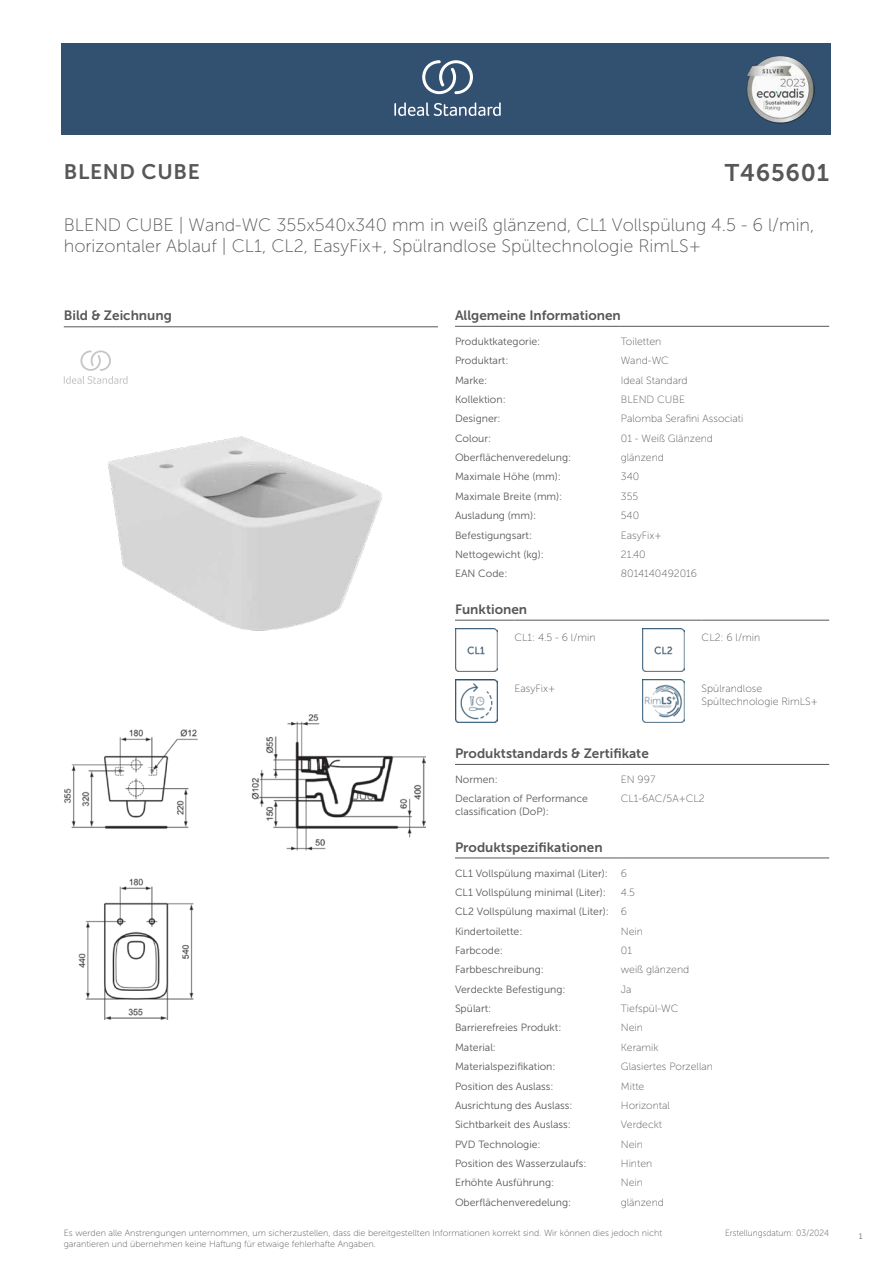
<style>
.page{position:relative;width:893px;height:1263px;background:#fff}
.page>*{position:absolute;margin:0;border:0;box-sizing:border-box;transform-origin:0 0}
.t1{font:24px "Museo Sans 700";letter-spacing:.035em;color:#575756}
.t2{font:21px "Museo Sans 700";letter-spacing:.035em;color:#575756}
.t3{font:18px/21.6px "Museo Sans 100";color:#575756}
.t4{font:13.5px "Museo Sans 700";color:#575756}
.t5{font:10.5px/19.4px "Museo Sans 300";color:#575756}
.t6{font:10.5px/12.6px "Museo Sans 100";color:#575756}
.t7{font:9px/10.8px "Museo Sans 100";color:#575756}
.t8{font:9px "Museo Sans 100";color:#575756;scale:.95 1}
.t9{font:300 9px "Calibri";color:#575756;scale:.95 1}
.s1{font-family:"Museo Sans 100"}
</style>
<div class="page">
<div style="left:62px;top:43px;width:769px;height:91px;background:#325070"></div>
<hr style="left:455px;top:326px;width:166px;height:1px;background:#575756">
<hr style="left:621px;top:326px;width:208px;height:1px;background:#575756">
<hr style="left:455px;top:620px;width:59px;height:1px;background:#575756">
<hr style="left:514px;top:620px;width:128px;height:1px;background:#575756">
<hr style="left:642px;top:620px;width:60px;height:1px;background:#575756">
<hr style="left:702px;top:620px;width:127px;height:1px;background:#575756">
<img style="left:455px;top:629px;width:42px;height:42px">
<img style="left:642px;top:629px;width:43px;height:42px">
<img style="left:455px;top:680px;width:42px;height:42px">
<img style="left:642px;top:680px;width:43px;height:42px">
<hr style="left:455px;top:764px;width:166px;height:1px;background:#575756">
<hr style="left:621px;top:764px;width:208px;height:1px;background:#575756">
<hr style="left:455px;top:858px;width:166px;height:1px;background:#575756">
<hr style="left:621px;top:858px;width:208px;height:1px;background:#575756">
<img style="left:64px;top:714px;width:361px;height:305px">
<hr style="left:64px;top:327px;width:374px;height:1px;background:#575756">
<svg style="left:64px;top:350px;width:64px;height:34px"></svg>
<img style="left:108px;top:436px;width:274px;height:195px">
<svg style="left:394px;top:102px;width:107px;height:14px"></svg>
<svg style="left:422px;top:60px;width:51px;height:34px"></svg>
<img style="left:746px;top:56px;width:68px;height:67px">
<h2 class="t2" style="left:64px;top:160px;width:138px">BLEND CUBE</h2>
<h1 class="t1" style="left:725px;top:160px;width:106px">T465601</h1>
<h3 class="t3" style="left:64px;top:214px;width:752px">BLEND CUBE | Wand-WC 355x540x340 mm in weiß glänzend, CL1 Vollspülung 4.5 - 6 l/min, horizontaler Ablauf | CL1, CL2, EasyFix+, Spülrandlose Spültechnologie RimLS+</h3>
<p class="t4" style="left:64px;top:308px;width:110px">Bild &amp; Zeichnung</p>
<p class="t4" style="left:455px;top:308px;width:167px">Allgemeine Informationen</p>
<p class="t5" style="left:455px;top:332px;width:87px">Produktkategorie:</p>
<p class="t6" style="left:621px;top:335px;width:42px">Toiletten</p>
<p class="t5" style="left:455px;top:351px;width:55px">Produktart:</p>
<p class="t6" style="left:621px;top:355px;width:50px">Wand-WC</p>
<p class="t5" style="left:455px;top:370px;width:34px">Marke:</p>
<p class="t6" style="left:621px;top:374px;width:68px">Ideal Standard</p>
<p class="t5" style="left:455px;top:390px;width:52px">Kollektion:</p>
<p class="t6" style="left:621px;top:393px;width:66px">BLEND CUBE</p>
<p class="t5" style="left:455px;top:409px;width:47px">Designer:</p>
<p class="t6" style="left:621px;top:413px;width:124px">Palomba Serafini Associati</p>
<p class="t5" style="left:455px;top:429px;width:38px">Colour:</p>
<p class="t6" style="left:621px;top:432px;width:94px">01 - Weiß Glänzend</p>
<p class="t5" style="left:455px;top:448px;width:118px">Oberflächenveredelung:</p>
<p class="t6" style="left:621px;top:451px;width:45px">glänzend</p>
<p class="t5" style="left:455px;top:467px;width:107px">Maximale Höhe (mm):</p>
<p class="t6" style="left:621px;top:471px;width:20px">340</p>
<p class="t5" style="left:455px;top:487px;width:109px">Maximale Breite (mm):</p>
<p class="t6" style="left:621px;top:490px;width:19px">355</p>
<p class="t5" style="left:455px;top:506px;width:83px">Ausladung (mm):</p>
<p class="t6" style="left:621px;top:509px;width:20px">540</p>
<p class="t5" style="left:455px;top:525px;width:79px">Befestigungsart:</p>
<p class="t6" style="left:621px;top:529px;width:42px">EasyFix+</p>
<p class="t5" style="left:455px;top:545px;width:90px">Nettogewicht (kg):</p>
<p class="t6" style="left:621px;top:548px;width:26px">21.40</p>
<p class="t5" style="left:455px;top:564px;width:54px">EAN Code:</p>
<p class="t6" style="left:621px;top:567px;width:78px">8014140492016</p>
<p class="t4" style="left:455px;top:602px;width:74px">Funktionen</p>
<p class="t6" style="left:514px;top:631px;width:82px">CL1: 4.5 - 6 l/min</p>
<p class="t6" style="left:702px;top:631px;width:60px">CL2: 6 l/min</p>
<p class="t6" style="left:514px;top:682px;width:42px">EasyFix+</p>
<p class="t6" style="left:702px;top:682px;width:118px">Spülrandlose<br>Spültechnologie RimLS+</p>
<p class="t4" style="left:455px;top:746px;width:195px">Produktstandards &amp; Zertifikate</p>
<p class="t5" style="left:455px;top:770px;width:44px">Normen:</p>
<p class="t6" style="left:621px;top:773px;width:36px">EN 997</p>
<p class="t5" style="left:455px;top:793px;width:135px;line-height:12.6px">Declaration of Performance classification (DoP):</p>
<p class="t6" style="left:621px;top:793px;width:85px">CL1-6AC/5A+CL2</p>
<p class="t4" style="left:455px;top:839px;width:149px">Produktspezifikationen</p>
<p class="t5" style="left:455px;top:863px;width:174px">CL1 Vollspülung maximal (Liter): <span class="s1">6<br></span>CL1 Vollspülung minimal (Liter):</p>
<p class="t6" style="left:621px;top:886px;width:16px">4.5</p>
<p class="t5" style="left:455px;top:902px;width:174px">CL2 Vollspülung maximal (Liter): <span class="s1">6<br></span>Kindertoilette:</p>
<p class="t6" style="left:621px;top:925px;width:24px">Nein</p>
<p class="t5" style="left:455px;top:941px;width:49px">Farbcode:</p>
<p class="t6" style="left:621px;top:944px;width:13px">01</p>
<p class="t5" style="left:455px;top:960px;width:90px">Farbbeschreibung:</p>
<p class="t6" style="left:621px;top:964px;width:70px">weiß glänzend</p>
<p class="t5" style="left:455px;top:979px;width:112px">Verdeckte Befestigung:</p>
<p class="t6" style="left:621px;top:983px;width:12px">Ja</p>
<p class="t5" style="left:455px;top:999px;width:38px">Spülart:</p>
<p class="t6" style="left:621px;top:1002px;width:59px">Tiefspül-WC</p>
<p class="t5" style="left:455px;top:1018px;width:108px">Barrierefreies Produkt:</p>
<p class="t6" style="left:621px;top:1022px;width:24px">Nein</p>
<p class="t5" style="left:455px;top:1037px;width:43px">Material:</p>
<p class="t6" style="left:621px;top:1041px;width:39px">Keramik</p>
<p class="t5" style="left:455px;top:1057px;width:102px">Materialspezifikation:</p>
<p class="t6" style="left:621px;top:1060px;width:94px">Glasiertes Porzellan</p>
<p class="t5" style="left:455px;top:1076px;width:100px">Position des Auslass:</p>
<p class="t6" style="left:621px;top:1080px;width:25px">Mitte</p>
<p class="t5" style="left:455px;top:1096px;width:119px">Ausrichtung des Auslass:</p>
<p class="t6" style="left:621px;top:1099px;width:51px">Horizontal</p>
<p class="t5" style="left:455px;top:1115px;width:117px">Sichtbarkeit des Auslass:</p>
<p class="t6" style="left:621px;top:1118px;width:43px">Verdeckt</p>
<p class="t5" style="left:455px;top:1134px;width:87px">PVD Technologie:</p>
<p class="t6" style="left:621px;top:1138px;width:24px">Nein</p>
<p class="t5" style="left:455px;top:1154px;width:133px">Position des Wasserzulaufs:</p>
<p class="t6" style="left:621px;top:1157px;width:33px">Hinten</p>
<p class="t5" style="left:455px;top:1173px;width:101px">Erhöhte Ausführung:</p>
<p class="t6" style="left:621px;top:1176px;width:24px">Nein</p>
<p class="t5" style="left:455px;top:1192px;width:118px">Oberflächenveredelung:</p>
<p class="t6" style="left:621px;top:1196px;width:45px">glänzend</p>
<p class="t7" style="left:64px;top:1227px;width:600px">Es werden alle Anstrengungen unternommen, um sicherzustellen, dass die bereitgestellten Informationen korrekt sind. Wir können dies jedoch nicht garantieren und übernehmen keine Haftung für etwaige fehlerhafte Angaben.</p>
<p class="t8" style="left:725px;top:1228px;width:111px">Erstellungsdatum: 03/2024</p>
<p class="t9" style="left:858px;top:1230px;width:6px">1</p>
</div>
